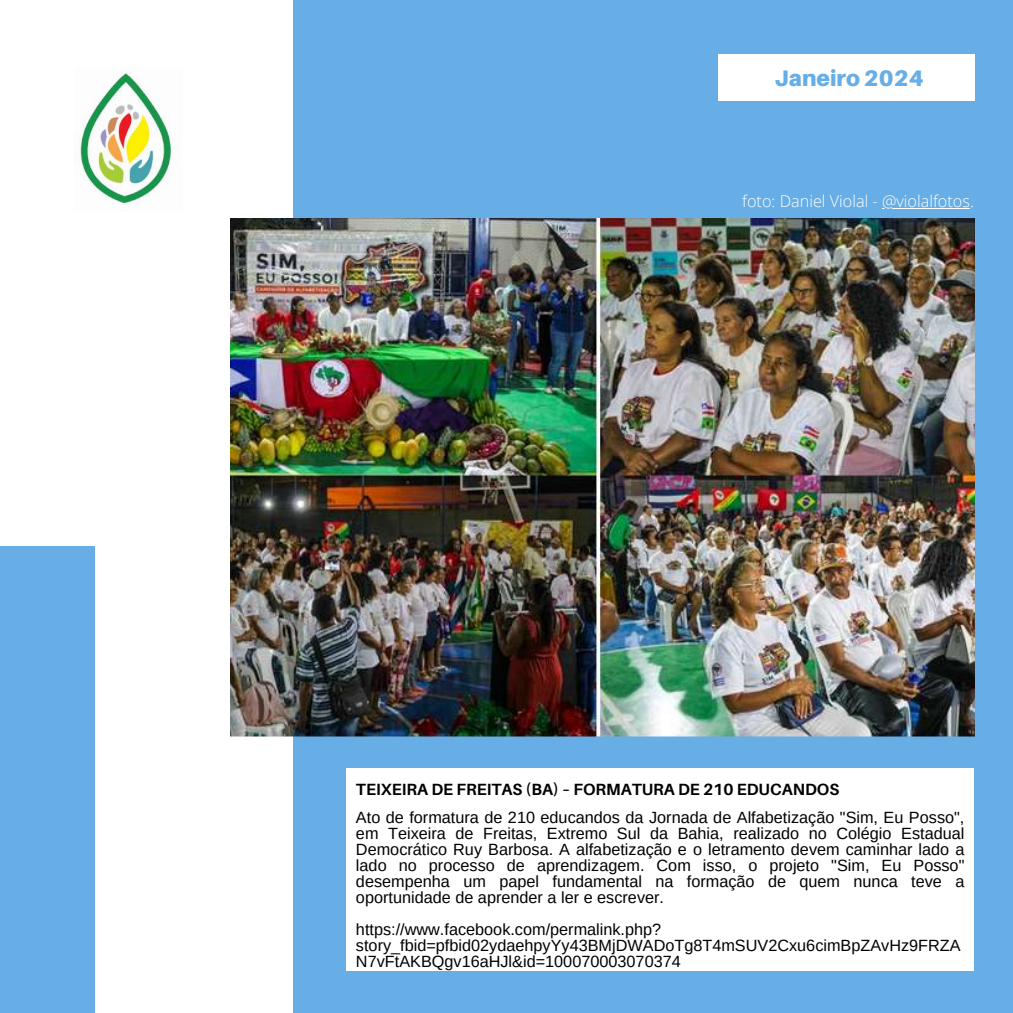
<style>
.page{position:relative;width:1013px;height:1013px;background:#fff}
.page>*{position:absolute;margin:0;border:0;box-sizing:border-box;transform-origin:0 0}
.t1{font:900 22.5px "Aileron";color:#67aee6}
.t2{font:16.25px/16px "Arimo";color:#000;text-align:justify}
.t3{font:700 16.25px "Aileron";color:#000}
.t4{font:300 16.25px "Open Sans";color:#fff}
</style>
<div class="page">
<div style="left:0;top:0;width:1012px;height:1012px;background:#67aee6"></div>
<div style="left:0;top:0;width:292px;height:1012px;background:#fff"></div>
<img style="left:230px;top:218px;width:744px;height:520px">
<div style="left:0;top:546px;width:95px;height:466px;background:#67aee6"></div>
<div style="left:718px;top:54px;width:256px;height:47px;background:#fff"></div>
<img style="left:75px;top:69px;width:100px;height:137px">
<div style="left:346px;top:768px;width:627px;height:202px;background:#fff"></div>
<hr style="left:882px;top:208px;width:88px;height:1px;background:#fff">
<h1 class="t1" style="left:774px;top:64px;width:151px">Janeiro 2024</h1>
<p class="t4" style="left:742px;top:189px;width:233px">foto: Daniel Violal - @violalfotos.</p>
<p class="t3" style="left:356px;top:779px;width:485px">TEIXEIRA DE FREITAS (BA) – FORMATURA DE 210 EDUCANDOS</p>
<p class="t2" style="left:356px;top:809px;width:610px">Ato de formatura de 210 educandos da Jornada de Alfabetização "Sim, Eu Posso", em Teixeira de Freitas, Extremo Sul da Bahia, realizado no Colégio Estadual Democrático Ruy Barbosa. A alfabetização e o letramento devem caminhar lado a lado no processo de aprendizagem. Com isso, o projeto "Sim, Eu Posso" desempenha um papel fundamental na formação de quem nunca teve a oportunidade de aprender a ler e escrever.</p>
<p class="t2" style="left:356px;top:921px;width:606px;text-align:left">https://www.facebook.com/permalink.php? story_fbid=pfbid02ydaehpyYy43BMjDWADoTg8T4mSUV2Cxu6cimBpZAvHz9FRZA<br>N7vFtAKBQgv16aHJl&amp;id=100070003070374</p>
</div>
